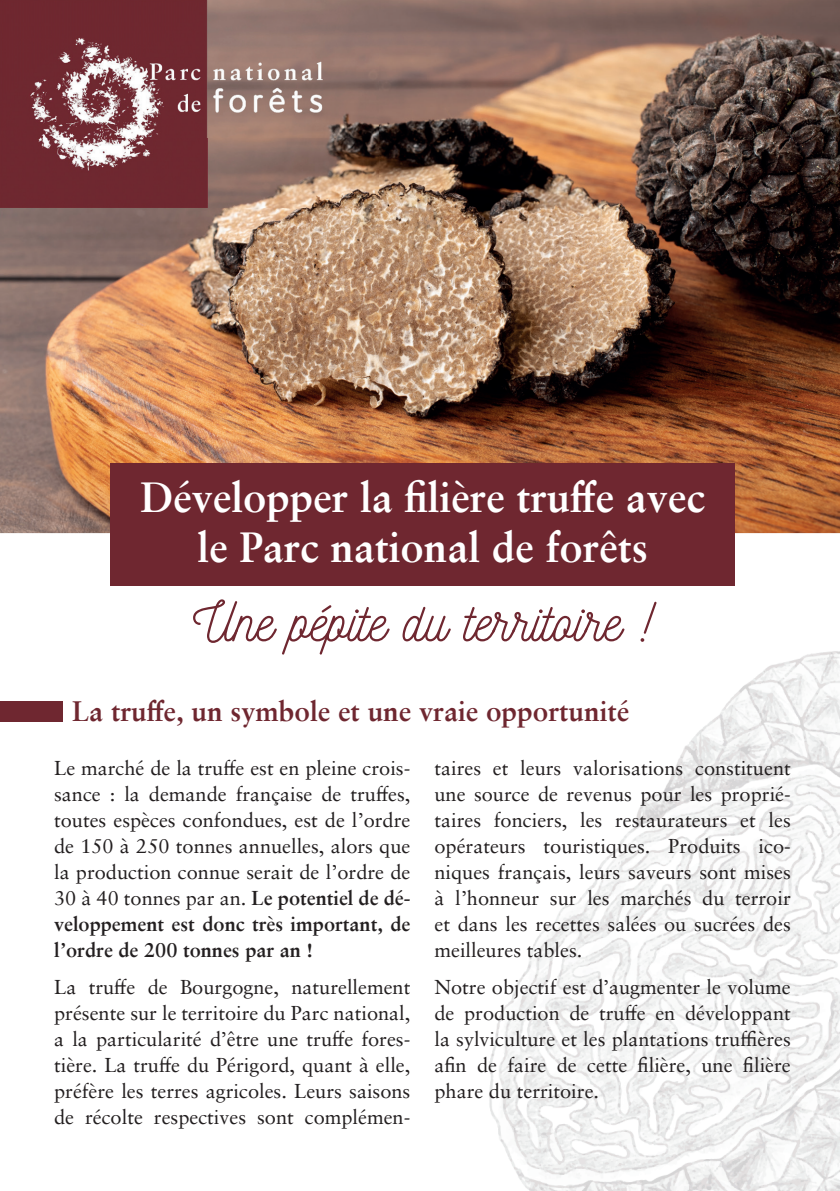
<style>
.page{position:relative;width:840px;height:1191px;background:#fff}
.page>*{position:absolute;margin:0;border:0;box-sizing:border-box;transform-origin:0 0}
.t1{font:54px "Nickainley";color:#6f2730}
.t2{font:700 42px/50.4px "Sabon LT Pro";color:#fff;text-align:center}
.t3{font:700 28px "Sabon LT Pro";color:#6f2730}
.t4{font:20px/26px "Sabon LT Pro";color:#231f20;text-align:justify}
.s1{font-weight:700}
</style>
<div class="page">
<img style="left:489px;top:651px;width:350px;height:540px">
<img style="left:0;top:0;width:839px;height:533px">
<img style="left:0;top:0;width:378px;height:207px">
<div style="left:111px;top:463px;width:623px;height:122px;background:#6f2730"></div>
<div style="left:0;top:701px;width:62px;height:20px;background:#6f2730"></div>
<h2 class="t2" style="left:140px;top:471px;width:566px">Développer la filière truffe avec le Parc national de forêts</h2>
<h1 class="t1" style="left:193px;top:587px;width:461px">Une pépite du territoire !</h1>
<h3 class="t3" style="left:72px;top:694px;width:558px">La truffe, un symbole et une vraie opportunité</h3>
<p class="t4" style="left:54px;top:754px;width:357px">Le marché de la truffe est en pleine crois&shy;sance : la demande française de truffes, toutes espèces confondues, est de l’ordre de 150 à 250 tonnes annuelles, alors que la production connue serait de l’ordre de 30 à 40 tonnes par an. <span class="s1">Le potentiel de dé&shy;veloppement est donc très important, de l’ordre de 200 tonnes par an !</span></p>
<p class="t4" style="left:54px;top:973px;width:357px">La truffe de Bourgogne, naturellement présente sur le territoire du Parc national, a la particularité d’être une truffe fores&shy;tière. La truffe du Périgord, quant à elle, préfère les terres agricoles. Leurs saisons de récolte respectives sont complémen-</p>
<p class="t4" style="left:434px;top:754px;width:357px">taires et leurs valorisations constituent une source de revenus pour les proprié&shy;taires fonciers, les restaurateurs et les opérateurs touristiques. Produits ico&shy;niques français, leurs saveurs sont mises à l’honneur sur les marchés du terroir et dans les recettes salées ou sucrées des meilleures tables.</p>
<p class="t4" style="left:434px;top:973px;width:357px">Notre objectif est d’augmenter le volume de production de truffe en développant la sylviculture et les plantations truffières afin de faire de cette filière, une filière phare du territoire.</p>
</div>
